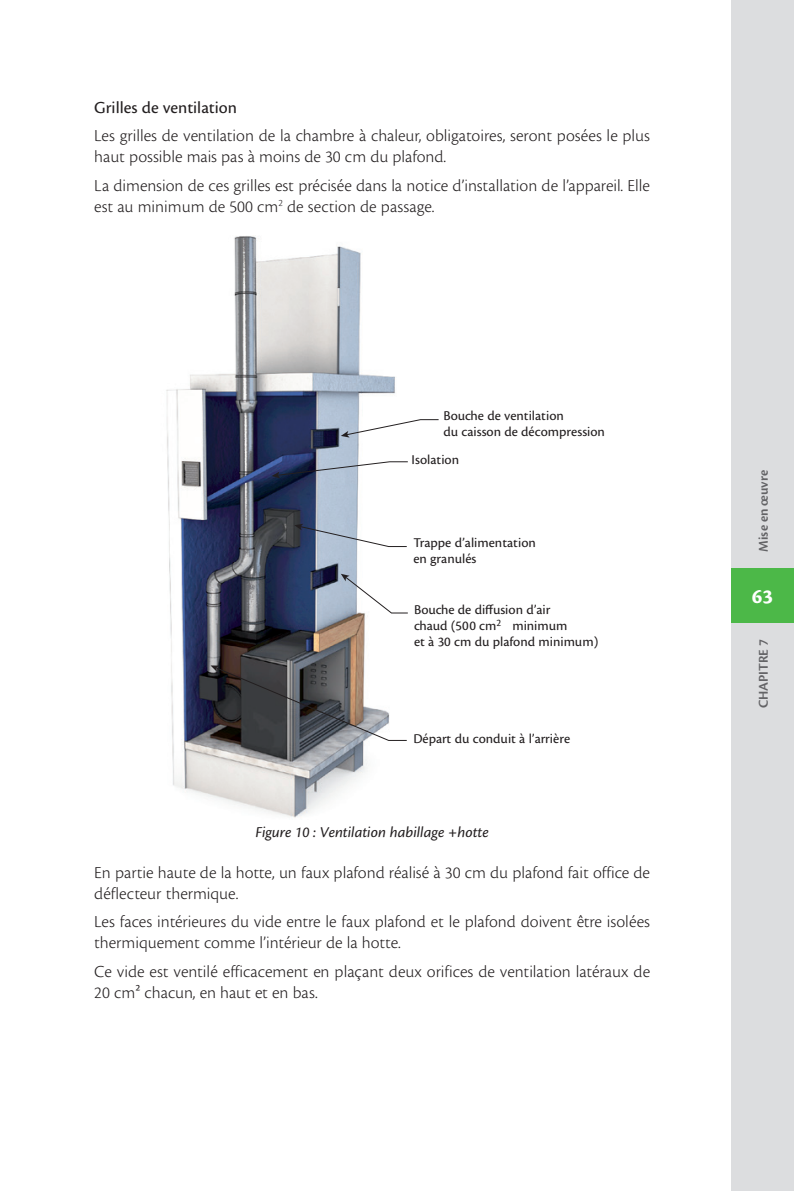
<style>
.page{position:relative;width:794px;height:1191px;background:#fff}
.page>*{position:absolute;margin:0;border:0;box-sizing:border-box;transform-origin:0 0}
.t1{font:21px "Cronos Pro Bold Capt";color:#fff}
._00-Texte_courant{font:17.5px/21px "Cronos Pro Lt Capt";color:#231f20}
._00-Texte_courant-2{font:17.5px "Cronos Pro Capt";color:#231f20}
.t2{font:15.75px "Cronos Pro Capt It";letter-spacing:-.005em;color:#231f20}
.t3{font:14px/15.9px "Cronos Pro Capt";color:#231f20}
.t4{font:600 14px "Cronos Pro";letter-spacing:-.005em;color:#636366}
</style>
<div class="page">
<div style="left:731px;top:0;width:63px;height:1191px;background:#dcdddf"></div>
<div style="left:731px;top:568px;width:63px;height:54px;background:#4cb848"></div>
<img style="left:166px;top:236px;width:229px;height:582px">
<svg style="left:341px;top:419px;width:98px;height:18px"></svg>
<svg style="left:272px;top:461px;width:136px;height:17px"></svg>
<svg style="left:294px;top:524px;width:113px;height:23px"></svg>
<svg style="left:210px;top:665px;width:197px;height:76px"></svg>
<svg style="left:341px;top:574px;width:67px;height:40px"></svg>
<p class="_00-Texte_courant-2" style="left:94px;top:97px;width:144px">Grilles de ventilation</p>
<p class="_00-Texte_courant" style="left:94px;top:125px;width:557px">Les grilles de ventilation de la chambre à chaleur, obligatoires, seront posées le plus haut possible mais pas à moins de 30 cm du plafond.</p>
<p class="_00-Texte_courant" style="left:94px;top:175px;width:557px">La dimension de ces grilles est précisée dans la notice d’installation de l’appareil. Elle est au minimum de 500 cm<sup>2</sup> de section de passage.</p>
<p class="t3" style="left:443px;top:408px;width:163px">Bouche de ventilation<br>du caisson de décompression</p>
<p class="t3" style="left:411px;top:451px;width:49px">Isolation</p>
<p class="t3" style="left:413px;top:535px;width:124px">Trappe d’alimentation en granulés</p>
<p class="t3" style="left:414px;top:601px;width:186px">Bouche de diffusion d’air<br>chaud (500 cm<sup>2</sup> minimum<br>et à 30 cm du plafond minimum)</p>
<p class="t3" style="left:413px;top:730px;width:158px">Départ du conduit à l’arrière</p>
<p class="t2" style="left:255px;top:823px;width:235px">Figure 10 : Ventilation habillage +hotte</p>
<p class="_00-Texte_courant" style="left:94px;top:861px;width:557px">En partie haute de la hotte, un faux plafond réalisé à 30 cm du plafond fait office de déflecteur thermique.</p>
<p class="_00-Texte_courant" style="left:94px;top:911px;width:557px">Les faces intérieures du vide entre le faux plafond et le plafond doivent être isolées thermiquement comme l’intérieur de la hotte.</p>
<p class="_00-Texte_courant" style="left:94px;top:960px;width:557px">Ce vide est ventilé efficacement en plaçant deux orifices de ventilation latéraux de<br>20 cm² chacun, en haut et en bas.</p>
<p class="t4" style="left:755px;top:552px;width:83px;rotate:-90deg">Mise en œuvre</p>
<p class="t1" style="left:752px;top:585px;width:23px">63</p>
<p class="t4" style="left:755px;top:708px;width:70px;rotate:-90deg">CHAPITRE 7</p>
</div>
